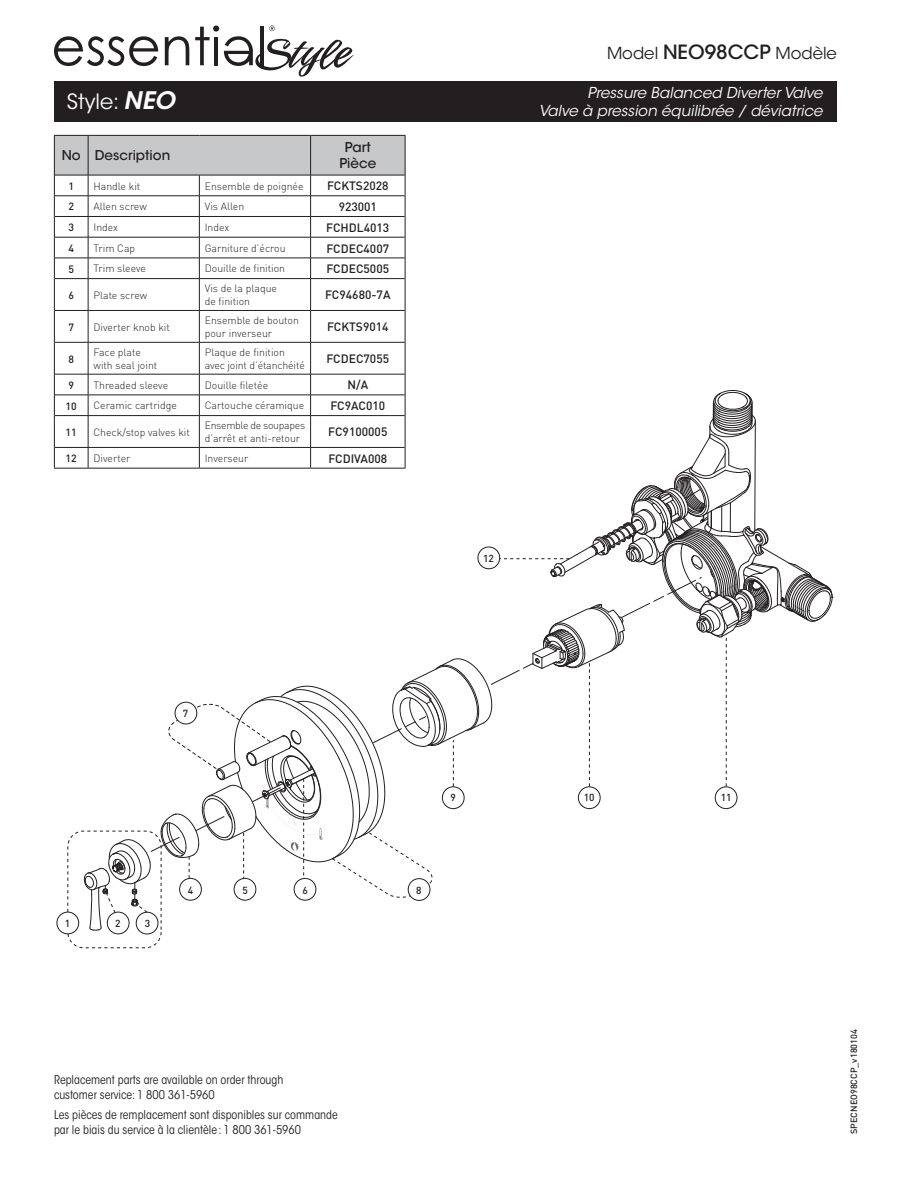
<style>
.page{position:relative;width:918px;height:1188px;background:#fff}
.page>*{position:absolute;margin:0;border:0;box-sizing:border-box;transform-origin:0 0}
.t1{font:21px "ITC Avant Garde Std";color:#fff}
.t2{font:16.5px "ITC Avant Garde Std";color:#231f20}
.t3{font:italic 15px/18px "ITC Avant Garde Std";color:#fff;text-align:right}
.t4{font:500 13.5px/16.2px "ITC Avant Garde Std";color:#231f20;text-align:center}
.t5{font:condensed 12px/15px "ITC Avant Garde Std";color:#231f20}
.t6{font:500 12px "DIN";color:#231f20}
.t7{font:300 10.5px/12.6px "DIN";color:#231f20}
.t8{font:300 10.5px/12.6px "DIN";letter-spacing:-.03em;color:#231f20}
.t9{font:500 10.5px "DIN";color:#231f20}
.t10{font:500 10.2px "DIN";color:#231f20}
.t11{font:500 9px "DIN";color:#231f20}
.s1{font-weight:600;font-style:italic;font-size:24px}
.s2{font-weight:500;font-size:19.5px}
</style>
<div class="page">
<div style="left:54px;top:81px;width:783px;height:41px;background:#231f20"></div>
<div style="left:67px;top:831px;width:94px;height:117px;border:1px dashed #231f20;border-radius:16px"></div>
<div style="left:57px;top:912px;width:22px;height:22px;background:#fff;border-radius:50%"></div>
<div style="left:57px;top:912px;width:22px;height:22px;border:1px solid #231f20;border-radius:50%"></div>
<div style="left:107px;top:912px;width:22px;height:22px;border:1px solid #231f20;border-radius:50%"></div>
<div style="left:136px;top:912px;width:22px;height:22px;border:1px solid #231f20;border-radius:50%"></div>
<hr style="left:55px;top:447px;width:33px;height:1px;background:#231f20">
<hr style="left:55px;top:415px;width:33px;height:1px;background:#231f20">
<hr style="left:88px;top:279px;width:1px;height:31px;background:#231f20">
<hr style="left:310px;top:279px;width:1px;height:31px;background:#231f20">
<hr style="left:55px;top:310px;width:33px;height:1px;background:#231f20">
<hr style="left:88px;top:310px;width:111px;height:1px;background:#231f20">
<hr style="left:88px;top:311px;width:1px;height:31px;background:#231f20">
<hr style="left:199px;top:310px;width:112px;height:1px;background:#231f20">
<hr style="left:311px;top:310px;width:94px;height:1px;background:#231f20">
<hr style="left:310px;top:311px;width:1px;height:31px;background:#231f20">
<hr style="left:55px;top:342px;width:33px;height:1px;background:#231f20">
<hr style="left:199px;top:279px;width:1px;height:31px;background:#231f20">
<hr style="left:88px;top:342px;width:111px;height:1px;background:#231f20">
<hr style="left:88px;top:343px;width:1px;height:31px;background:#231f20">
<hr style="left:199px;top:342px;width:112px;height:1px;background:#231f20">
<hr style="left:311px;top:342px;width:94px;height:1px;background:#231f20">
<hr style="left:310px;top:343px;width:1px;height:31px;background:#231f20">
<hr style="left:55px;top:374px;width:33px;height:1px;background:#231f20">
<hr style="left:199px;top:311px;width:1px;height:31px;background:#231f20">
<hr style="left:55px;top:395px;width:33px;height:1px;background:#231f20">
<hr style="left:199px;top:343px;width:1px;height:31px;background:#231f20">
<svg style="left:54px;top:135px;width:352px;height:144px"></svg>
<hr style="left:54px;top:279px;width:1px;height:31px;background:#231f20">
<hr style="left:405px;top:279px;width:1px;height:31px;background:#231f20">
<hr style="left:54px;top:310px;width:1px;height:32px;background:#231f20">
<hr style="left:405px;top:310px;width:1px;height:32px;background:#231f20">
<hr style="left:54px;top:342px;width:1px;height:32px;background:#231f20">
<hr style="left:405px;top:342px;width:1px;height:32px;background:#231f20">
<svg style="left:54px;top:374px;width:1px;height:42px"></svg>
<hr style="left:54px;top:416px;width:1px;height:31px;background:#231f20">
<svg style="left:54px;top:447px;width:1px;height:21px"></svg>
<svg style="left:84px;top:374px;width:749px;height:557px"></svg>
<hr style="left:54px;top:468px;width:34px;height:1px;background:#231f20">
<hr style="left:88px;top:468px;width:111px;height:1px;background:#231f20">
<hr style="left:199px;top:468px;width:112px;height:1px;background:#231f20">
<hr style="left:311px;top:468px;width:94px;height:1px;background:#231f20">
<svg style="left:54px;top:36px;width:104px;height:30px"></svg>
<svg style="left:165px;top:36px;width:24px;height:29px"></svg>
<svg style="left:195px;top:26px;width:159px;height:51px"></svg>
<h1 class="t1" style="left:67px;top:88px;width:110px">Style: <span class="s1">NEO</span></h1>
<p class="t4" style="left:62px;top:147px;width:110px">No Description</p>
<p class="t4" style="left:339px;top:139px;width:38px">Part<br>Pièce</p>
<p class="t9" style="left:68px;top:179px;width:7px">1</p>
<p class="t7" style="left:94px;top:179px;width:48px">Handle kit</p>
<p class="t7" style="left:205px;top:179px;width:100px">Ensemble de poignée</p>
<p class="t6" style="left:327px;top:178px;width:63px">FCKTS2028</p>
<p class="t9" style="left:68px;top:200px;width:7px">2</p>
<p class="t7" style="left:94px;top:200px;width:55px">Allen screw</p>
<p class="t7" style="left:205px;top:200px;width:41px">Vis Allen</p>
<p class="t6" style="left:339px;top:199px;width:40px">923001</p>
<p class="t9" style="left:68px;top:221px;width:7px">3</p>
<p class="t7" style="left:94px;top:221px;width:26px">Index</p>
<p class="t7" style="left:205px;top:221px;width:26px">Index</p>
<p class="t6" style="left:326px;top:220px;width:65px">FCHDL4013</p>
<p class="t9" style="left:68px;top:241px;width:7px">4</p>
<p class="t7" style="left:94px;top:242px;width:43px">Trim Cap</p>
<p class="t7" style="left:205px;top:242px;width:82px">Garniture d’écrou</p>
<p class="t6" style="left:327px;top:241px;width:64px">FCDEC4007</p>
<p class="t9" style="left:68px;top:262px;width:7px">5</p>
<p class="t7" style="left:94px;top:262px;width:54px">Trim sleeve</p>
<p class="t7" style="left:205px;top:262px;width:82px">Douille de finition</p>
<p class="t6" style="left:327px;top:261px;width:64px">FCDEC5005</p>
<p class="t9" style="left:68px;top:288px;width:7px">6</p>
<p class="t7" style="left:94px;top:289px;width:55px">Plate screw</p>
<p class="t7" style="left:205px;top:282px;width:74px">Vis de la plaque de finition</p>
<p class="t6" style="left:325px;top:287px;width:67px">FC94680-7A</p>
<p class="t9" style="left:68px;top:320px;width:7px">7</p>
<p class="t7" style="left:94px;top:320px;width:78px">Diverter knob kit</p>
<p class="t7" style="left:205px;top:314px;width:96px">Ensemble de bouton pour inverseur</p>
<p class="t6" style="left:327px;top:319px;width:63px">FCKTS9014</p>
<p class="t9" style="left:68px;top:352px;width:7px">8</p>
<p class="t7" style="left:94px;top:346px;width:65px">Face plate with seal joint</p>
<p class="t7" style="left:205px;top:346px;width:102px">Plaque de finition avec joint d’étanchéité</p>
<p class="t6" style="left:327px;top:351px;width:64px">FCDEC7055</p>
<p class="t9" style="left:68px;top:378px;width:7px">9</p>
<p class="t7" style="left:94px;top:379px;width:76px">Threaded sleeve</p>
<p class="t7" style="left:205px;top:379px;width:65px">Douille filetée</p>
<p class="t6" style="left:347px;top:377px;width:22px">N/A</p>
<p class="t9" style="left:66px;top:399px;width:13px">10</p>
<p class="t7" style="left:94px;top:399px;width:85px">Ceramic cartridge</p>
<p class="t7" style="left:205px;top:399px;width:101px">Cartouche céramique</p>
<p class="t6" style="left:330px;top:398px;width:56px">FC9AC010</p>
<p class="t9" style="left:66px;top:425px;width:13px">11</p>
<p class="t7" style="left:94px;top:426px;width:98px">Check/stop valves kit</p>
<p class="t8" style="left:205px;top:419px;width:102px">Ensemble de soupapes d’arrêt et anti-retour</p>
<p class="t6" style="left:328px;top:424px;width:61px">FC9100005</p>
<p class="t9" style="left:66px;top:452px;width:13px">12</p>
<p class="t7" style="left:94px;top:452px;width:38px">Diverter</p>
<p class="t7" style="left:205px;top:452px;width:45px">Inverseur</p>
<p class="t6" style="left:328px;top:451px;width:60px">FCDIVA008</p>
<h2 class="t2" style="left:607px;top:43px;width:231px">Model <span class="s2">NEO98CCP</span> Modèle</h2>
<h3 class="t3" style="left:539px;top:84px;width:285px">Pressure Balanced Diverter Valve<br>Valve à pression équilibrée / déviatrice</h3>
<p class="t10" style="left:483px;top:552px;width:12px">12</p>
<p class="t10" style="left:183px;top:707px;width:7px">7</p>
<p class="t10" style="left:65px;top:917px;width:7px">1</p>
<p class="t10" style="left:115px;top:917px;width:7px">2</p>
<p class="t10" style="left:145px;top:917px;width:7px">3</p>
<p class="t10" style="left:188px;top:883px;width:7px">4</p>
<p class="t10" style="left:242px;top:883px;width:7px">5</p>
<p class="t10" style="left:303px;top:883px;width:7px">6</p>
<p class="t5" style="left:54px;top:1073px;width:231px">Replacement parts are available on order through customer service: 1 800 361-5960</p>
<p class="t5" style="left:54px;top:1107px;width:285px">Les pièces de remplacement sont disponibles sur commande par le biais du service à la clientèle : 1 800 361-5960</p>
<p class="t10" style="left:451px;top:790px;width:7px">9</p>
<p class="t10" style="left:584px;top:790px;width:12px">10</p>
<p class="t10" style="left:721px;top:790px;width:12px">11</p>
<p class="t10" style="left:416px;top:883px;width:7px">8</p>
<p class="t11" style="left:848px;top:1134px;width:106px;rotate:-90deg">SPECNEO98CCP_v180104</p>
</div>
